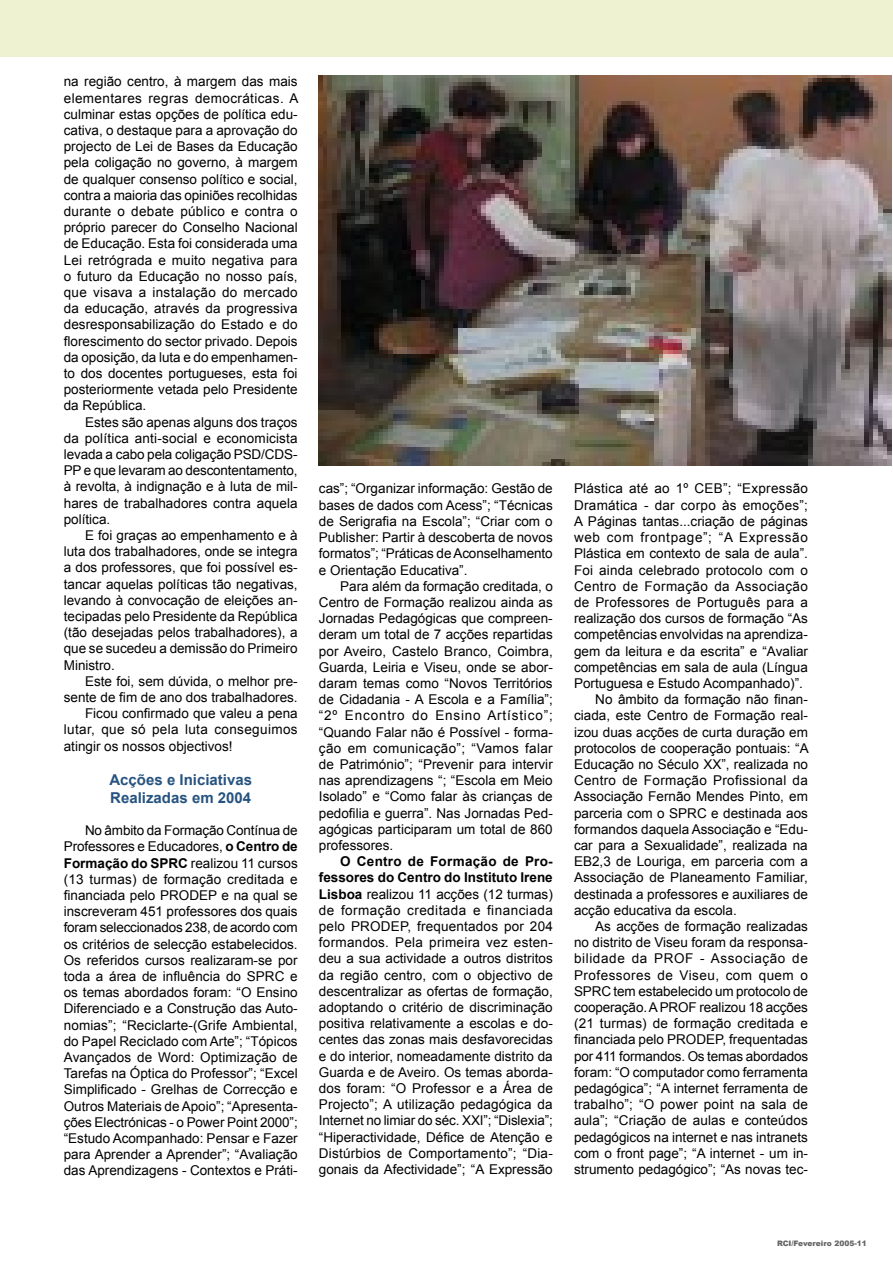
<style>
.page{position:relative;width:893px;height:1263px;background:#fff}
.page>*{position:absolute;margin:0;border:0;box-sizing:border-box;transform-origin:0 0}
.TXT{font:700 15px "Arial";color:#275380}
.TXT-2{font:13.5px/16.2px "Arial";color:#000;text-align:justify}
.t1{font:900 7.5px "Arial";color:#636363}
.s1{font-weight:700}
</style>
<div class="page">
<img style="left:319px;top:76px;width:572px;height:390px">
<div style="left:0;top:0;width:893px;height:57px;background:#eef2d0"></div>
<p class="TXT-2" style="left:64px;top:73px;width:236px">na região centro, à margem das mais elementares regras democráticas. A culminar estas opções de política edu&shy;cativa, o destaque para a aprovação do projecto de Lei de Bases da Educação pela coligação no governo, à margem de qualquer consenso político e social, contra a maioria das opiniões recolhidas durante o debate público e contra o próprio parecer do Conselho Nacional de Educação. Esta foi considerada uma Lei retrógrada e muito negativa para o futuro da Educação no nosso país, que visava a instalação do mercado da educação, através da progressiva desresponsabilização do Estado e do florescimento do sector privado. Depois da oposição, da luta e do empenhamen&shy;to dos docentes portugueses, esta foi posteriormente vetada pelo Presidente da República.</p>
<p class="TXT-2" style="left:64px;top:414px;width:235px;text-indent:21px">Estes são apenas alguns dos traços da política anti-social e economicista levada a cabo pela coligação PSD/CDS-PP e que levaram ao descontentamento, à revolta, à indignação e à luta de mil&shy;hares de trabalhadores contra aquela política.</p>
<p class="TXT-2" style="left:64px;top:527px;width:235px;text-indent:21px">E foi graças ao empenhamento e à luta dos trabalhadores, onde se integra a dos professores, que foi possível es&shy;tancar aquelas políticas tão negativas, levando à convocação de eleições an&shy;tecipadas pelo Presidente da República (tão desejadas pelos trabalhadores), a que se sucedeu a demissão do Primeiro Ministro.</p>
<p class="TXT-2" style="left:64px;top:673px;width:235px;text-align:right">Este foi, sem dúvida, o melhor pre&shy;sente de fim de ano dos trabalhadores.</p>
<p class="TXT-2" style="left:64px;top:705px;width:235px;text-indent:21px">Ficou confirmado que valeu a pena lutar, que só pela luta conseguimos atingir os nossos objectivos!</p>
<p class="TXT" style="left:109px;top:771px;width:144px">Acções e Iniciativas</p>
<p class="TXT" style="left:110px;top:789px;width:142px">Realizadas em 2004</p>
<p class="TXT-2" style="left:64px;top:822px;width:235px;text-indent:21px">No âmbito da Formação Contínua de Professores e Educadores, <span class="s1">o Centro de Formação do SPRC</span> realizou 11 cursos (13 turmas) de formação creditada e financiada pelo PRODEP e na qual se inscreveram 451 professores dos quais foram seleccionados 238, de acordo com os critérios de selecção estabelecidos.<br>Os referidos cursos realizaram-se por toda a área de influência do SPRC e os temas abordados foram: “O Ensino Diferenciado e a Construção das Auto&shy;nomias”; “Reciclarte-(Grife Ambiental, do Papel Reciclado com Arte”; “Tópicos Avançados de Word: Optimização de Tarefas na Óptica do Professor”; “Excel Simplificado - Grelhas de Correcção e Outros Materiais de Apoio”; “Apresenta&shy;ções Electrónicas - o Power Point 2000”; “Estudo Acompanhado: Pensar e Fazer para Aprender a Aprender”; “Avaliação das Aprendizagens - Contextos e Práti-</p>
<p class="TXT-2" style="left:319px;top:481px;width:235px">cas”; “Organizar informação: Gestão de bases de dados com Acess”; “Técnicas de Serigrafia na Escola”; “Criar com o Publisher: Partir à descoberta de novos formatos”; “Práticas de Aconselhamento e Orientação Educativa”.</p>
<p class="TXT-2" style="left:319px;top:578px;width:235px;text-indent:21px">Para além da formação creditada, o Centro de Formação realizou ainda as Jornadas Pedagógicas que compreen&shy;deram um total de 7 acções repartidas por Aveiro, Castelo Branco, Coimbra, Guarda, Leiria e Viseu, onde se abor&shy;daram temas como “Novos Territórios de Cidadania - A Escola e a Família”; “2º Encontro do Ensino Artístico”; “Quando Falar não é Possível - forma&shy;ção em comunicação”; “Vamos falar de Património”; “Prevenir para intervir nas aprendizagens “; “Escola em Meio Isolado” e “Como falar às crianças de pedofilia e guerra”. Nas Jornadas Ped&shy;agógicas participaram um total de 860 professores.</p>
<p class="TXT-2" style="left:319px;top:853px;width:235px;text-indent:21px"><span class="s1">O Centro de Formação de Pro&shy;fessores do Centro do Instituto Irene Lisboa</span> realizou 11 acções (12 turmas) de formação creditada e financiada pelo PRODEP, frequentados por 204 formandos. Pela primeira vez esten&shy;deu a sua actividade a outros distritos da região centro, com o objectivo de descentralizar as ofertas de formação, adoptando o critério de discriminação positiva relativamente a escolas e do&shy;centes das zonas mais desfavorecidas e do interior, nomeadamente distrito da Guarda e de Aveiro. Os temas aborda&shy;dos foram: “O Professor e a Área de Projecto”; A utilização pedagógica da Internet no limiar do séc. XXI”; “Dislexia”; “Hiperactividade, Défice de Atenção e Distúrbios de Comportamento”; “Dia&shy;gonais da Afectividade”; “A Expressão</p>
<p class="TXT-2" style="left:574px;top:481px;width:235px">Plástica até ao 1º CEB”; “Expressão Dramática - dar corpo às emoções”; A Páginas tantas...criação de páginas web com frontpage”; “A Expressão Plástica em contexto de sala de aula”.<br>Foi ainda celebrado protocolo com o Centro de Formação da Associação de Professores de Português para a realização dos cursos de formação “As competências envolvidas na aprendiza&shy;gem da leitura e da escrita” e “Avaliar competências em sala de aula (Língua Portuguesa e Estudo Acompanhado)”.</p>
<p class="TXT-2" style="left:574px;top:691px;width:236px;text-indent:21px">No âmbito da formação não finan&shy;ciada, este Centro de Formação real&shy;izou duas acções de curta duração em protocolos de cooperação pontuais: “A Educação no Século XX”, realizada no Centro de Formação Profissional da Associação Fernão Mendes Pinto, em parceria com o SPRC e destinada aos formandos daquela Associação e “Edu&shy;car para a Sexualidade”, realizada na EB2,3 de Louriga, em parceria com a Associação de Planeamento Familiar, destinada a professores e auxiliares de acção educativa da escola.</p>
<p class="TXT-2" style="left:574px;top:918px;width:235px;text-indent:21px">As acções de formação realizadas no distrito de Viseu foram da responsa&shy;bilidade da PROF - Associação de Professores de Viseu, com quem o SPRC tem estabelecido um protocolo de cooperação. A PROF realizou 18 acções (21 turmas) de formação creditada e financiada pelo PRODEP, frequentadas por 411 formandos. Os temas abordados foram: “O computador como ferramenta pedagógica”; “A internet ferramenta de trabalho”; “O power point na sala de aula”; “Criação de aulas e conteúdos pedagógicos na internet e nas intranets com o front page”; “A internet - um in&shy;strumento pedagógico”; “As novas tec-</p>
<p class="t1" style="left:777px;top:1239px;width:91px">RCI/Fevereiro 2005-11</p>
</div>
